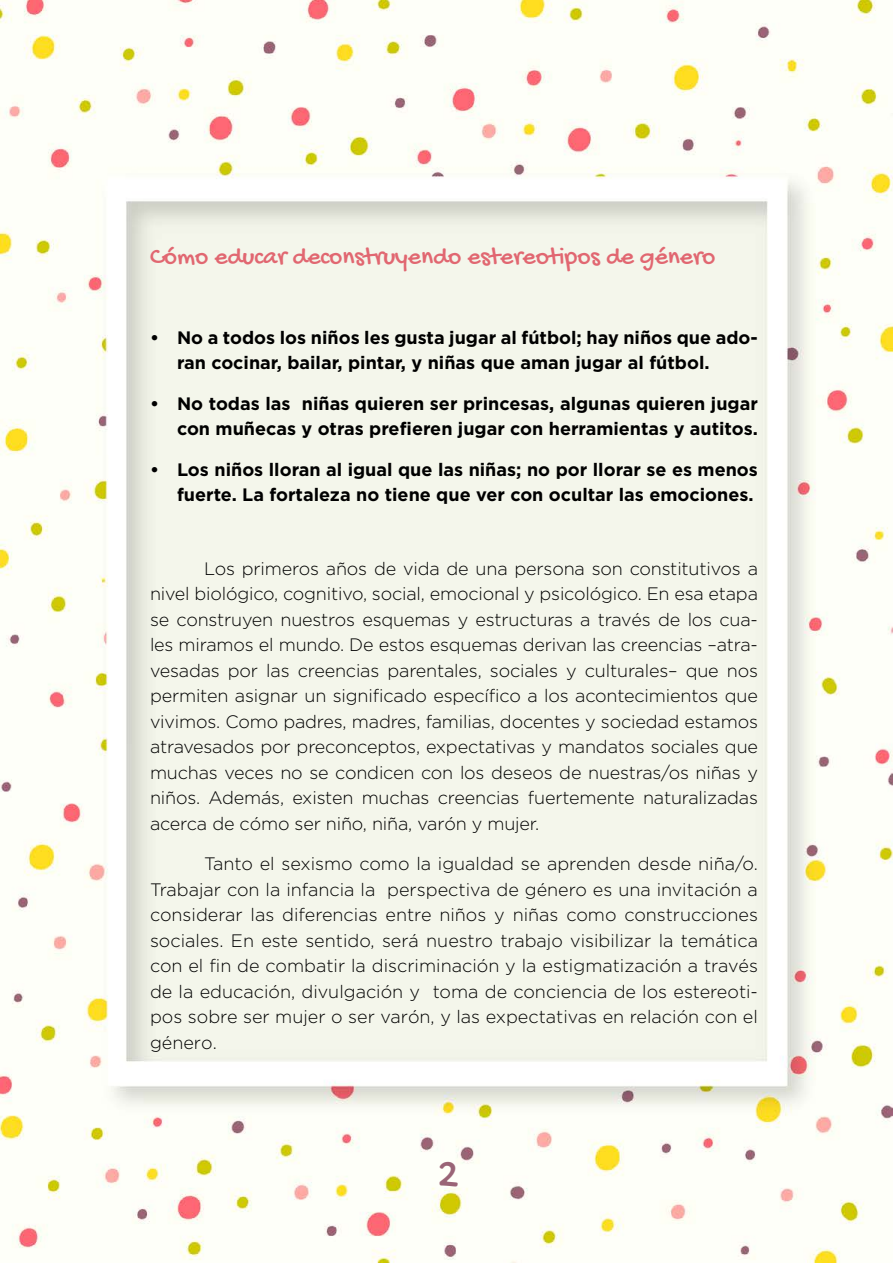
<style>
.page{position:relative;width:893px;height:1263px;background:#fff}
.page>*{position:absolute;margin:0;border:0;box-sizing:border-box;transform-origin:0 0}
.t1{font:43.5px "Gochi Hand";color:#9a6477}
.t2{font:25.5px "Gochi Hand";color:#e16771}
.t3{font:300 18px/25.5px "Gotham";letter-spacing:-.01em;color:#000;text-align:justify}
.t4{font:700 18px/25.5px "Gotham";color:#000;text-align:right}
</style>
<div class="page">
<img style="left:0;top:0;width:893px;height:1263px">
<p class="t2" style="left:150px;top:243px;width:567px">Cómo educar deconstruyendo estereotipos de género</p>
<p class="t4" style="left:177px;top:324px;width:582px;text-align:left;text-indent:-27px">• No a todos los niños les gusta jugar al fútbol; hay niños que ado&shy;ran cocinar, bailar, pintar, y niñas que aman jugar al fútbol.</p>
<p class="t4" style="left:150px;top:390px;width:609px">• No todas las niñas quieren ser princesas, algunas quieren jugar con muñecas y otras prefieren jugar con herramientas y autitos.</p>
<p class="t4" style="left:150px;top:456px;width:609px">• Los niños lloran al igual que las niñas; no por llorar se es menos fuerte. La fortaleza no tiene que ver con ocultar las emociones.</p>
<p class="t3" style="left:150px;top:555px;width:609px;text-indent:54px">Los primeros años de vida de una persona son constitutivos a nivel biológico, cognitivo, social, emocional y psicológico. En esa etapa se construyen nuestros esquemas y estructuras a través de los cua&shy;les miramos el mundo. De estos esquemas derivan las creencias –atra&shy;vesadas por las creencias parentales, sociales y culturales– que nos permiten asignar un significado específico a los acontecimientos que vivimos. Como padres, madres, familias, docentes y sociedad estamos atravesados por preconceptos, expectativas y mandatos sociales que muchas veces no se condicen con los deseos de nuestras/os niñas y niños. Además, existen muchas creencias fuertemente naturalizadas acerca de cómo ser niño, niña, varón y mujer.</p>
<p class="t3" style="left:150px;top:851px;width:609px;text-indent:54px">Tanto el sexismo como la igualdad se aprenden desde niña/o.<br>Trabajar con la infancia la perspectiva de género es una invitación a considerar las diferencias entre niños y niñas como construcciones sociales. En este sentido, será nuestro trabajo visibilizar la temática con el fin de combatir la discriminación y la estigmatización a través de la educación, divulgación y toma de conciencia de los estereoti&shy;pos sobre ser mujer o ser varón, y las expectativas en relación con el género.</p>
<p class="t1" style="left:438px;top:1151px;width:23px">2</p>
</div>
